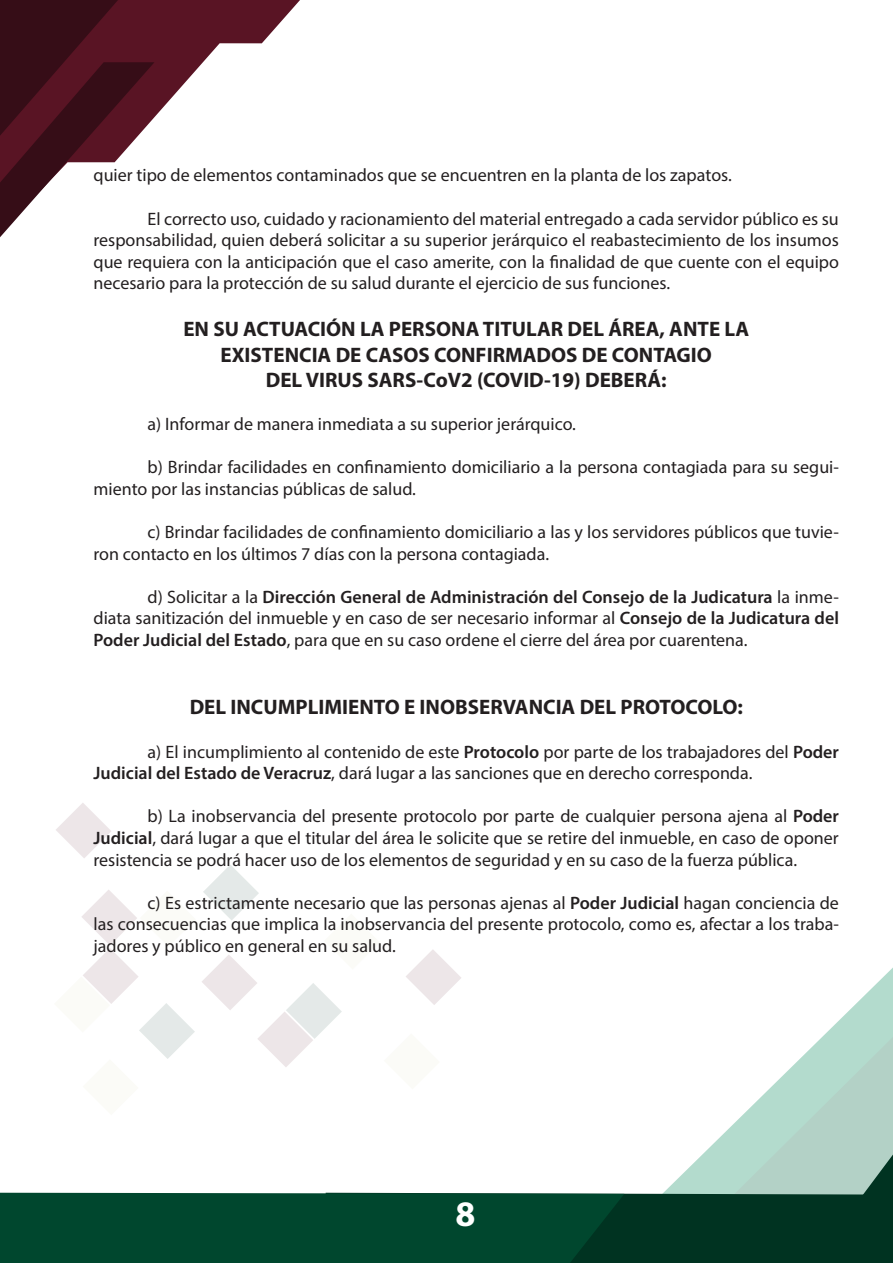
<style>
.page{position:relative;width:893px;height:1263px;background:#fff}
.page>*{position:absolute;margin:0;border:0;box-sizing:border-box;transform-origin:0 0}
.t1{font:700 36px "Myriad Pro";color:#fff}
.t2{font:700 21px "Myriad Pro";color:#231f20}
.t3{font:18px/21.6px "Myriad Pro";color:#231f20;text-align:justify}
.s1{font-weight:600}
</style>
<div class="page">
<svg style="left:154px;top:0;width:146px;height:118px"></svg>
<svg style="left:0;top:0;width:154px;height:237px"></svg>
<svg style="left:56px;top:803px;width:55px;height:55px"></svg>
<svg style="left:0;top:865px;width:893px;height:398px"></svg>
<p class="t3" style="left:94px;top:164px;width:640px">quier tipo de elementos contaminados que se encuentren en la planta de los zapatos.</p>
<p class="t3" style="left:94px;top:208px;width:747px;text-indent:54px">El correcto uso, cuidado y racionamiento del material entregado a cada servidor público es su responsabilidad, quien deberá solicitar a su superior jerárquico el reabastecimiento de los insumos que requiera con la anticipación que el caso amerite, con la finalidad de que cuente con el equipo necesario para la protección de su salud durante el ejercicio de sus funciones.</p>
<p class="t2" style="left:183px;top:315px;width:567px">EN SU ACTUACIÓN LA PERSONA TITULAR DEL ÁREA, ANTE LA</p>
<p class="t2" style="left:221px;top:341px;width:493px">EXISTENCIA DE CASOS CONFIRMADOS DE CONTAGIO</p>
<p class="t2" style="left:266px;top:366px;width:402px">DEL VIRUS SARS-CoV2 (COVID-19) DEBERÁ:</p>
<p class="t3" style="left:148px;top:413px;width:430px">a) Informar de manera inmediata a su superior jerárquico.</p>
<p class="t3" style="left:94px;top:456px;width:747px;text-indent:54px">b) Brindar facilidades en confinamiento domiciliario a la persona contagiada para su segui&shy;miento por las instancias públicas de salud.</p>
<p class="t3" style="left:94px;top:521px;width:747px;text-indent:54px">c) Brindar facilidades de confinamiento domiciliario a las y los servidores públicos que tuvie&shy;ron contacto en los últimos 7 días con la persona contagiada.</p>
<p class="t3" style="left:94px;top:586px;width:747px;text-indent:54px">d) Solicitar a la <span class="s1">Dirección General de Administración del Consejo de la Judicatura</span> la inme&shy;diata sanitización del inmueble y en caso de ser necesario informar al <span class="s1">Consejo de la Judicatura del Poder Judicial del Estado</span>, para que en su caso ordene el cierre del área por cuarentena.</p>
<p class="t2" style="left:190px;top:693px;width:555px">DEL INCUMPLIMIENTO E INOBSERVANCIA DEL PROTOCOLO:</p>
<p class="t3" style="left:94px;top:740px;width:747px;text-indent:54px">a) El incumplimiento al contenido de este <span class="s1">Protocolo</span> por parte de los trabajadores del <span class="s1">Poder<br>Judicial del Estado de Veracruz</span>, dará lugar a las sanciones que en derecho corresponda.</p>
<p class="t3" style="left:94px;top:805px;width:747px;text-indent:54px">b) La inobservancia del presente protocolo por parte de cualquier persona ajena al <span class="s1">Poder Judicial</span>, dará lugar a que el titular del área le solicite que se retire del inmueble, en caso de oponer resistencia se podrá hacer uso de los elementos de seguridad y en su caso de la fuerza pública.</p>
<p class="t3" style="left:94px;top:892px;width:747px;text-indent:54px">c) Es estrictamente necesario que las personas ajenas al <span class="s1">Poder Judicial</span> hagan conciencia de las consecuencias que implica la inobservancia del presente protocolo, como es, afectar a los traba&shy;jadores y público en general en su salud.</p>
<p class="t1" style="left:455px;top:1190px;width:21px">8</p>
</div>
